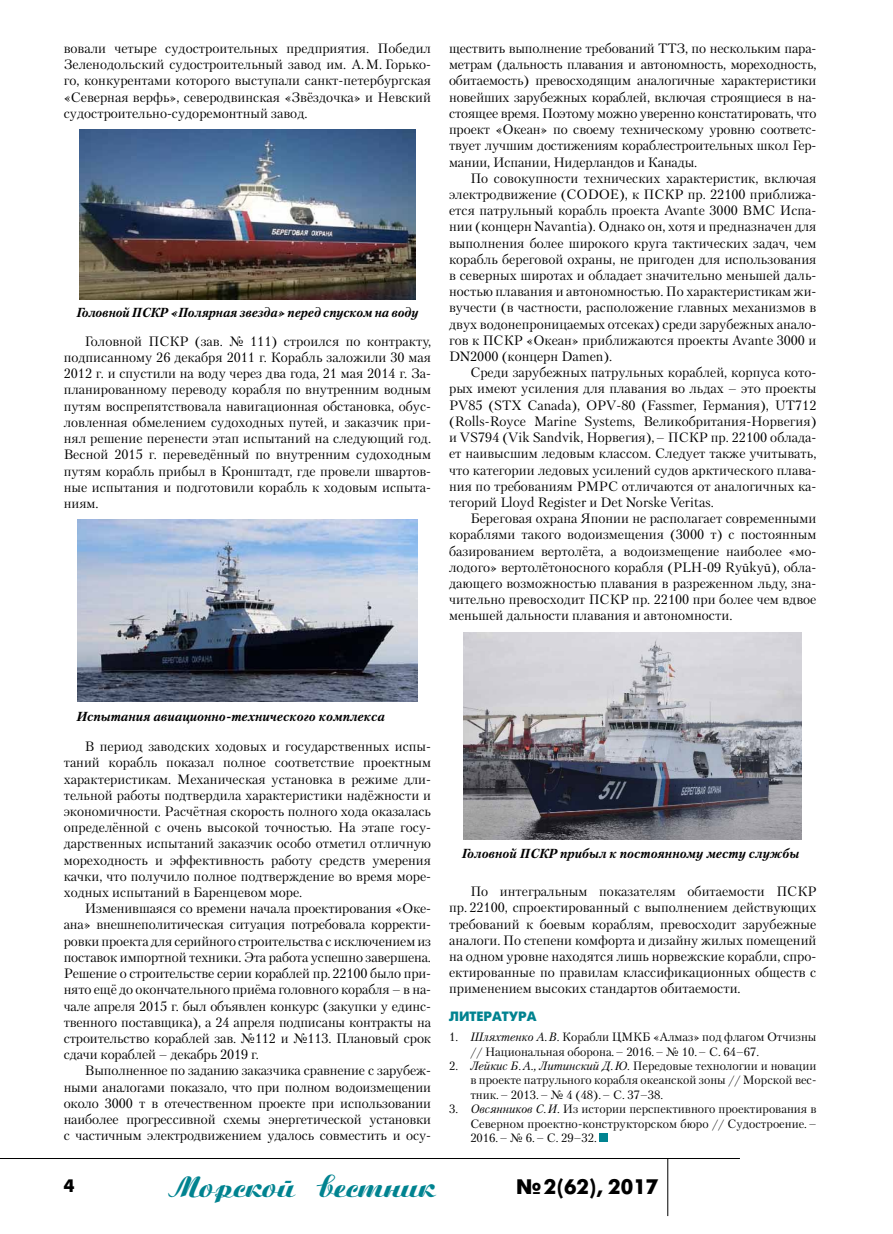
<style>
.page{position:relative;width:893px;height:1234px;background:#fff}
.page>*{position:absolute;margin:0;border:0;box-sizing:border-box;transform-origin:0 0}
.t1{font:25.5px "Boyarsky C";letter-spacing:-.05em;color:#008390}
.t2{font:700 21px "Futuris C";color:#000}
.t3{font:700 18px "Futuris C";color:#000}
.t4{font:13.5px/16.2px "Petersburg C";color:#000;text-align:justify}
.t5{font:700 13.5px "Futuris C";color:#008390}
.t6{font:italic 700 13.05px "Petersburg C";color:#000}
.t7{font:12px/14.4px "Petersburg C";color:#000;text-align:justify}
.s1{font-family:"Minion Pro"}
.s2{font-style:italic}
</style>
<div class="page">
<hr style="left:0;top:1157px;width:740px;height:1px;background:#000">
<hr style="left:667px;top:1158px;width:1px;height:57px;background:#000">
<img style="left:79px;top:129px;width:336px;height:170px">
<img style="left:77px;top:519px;width:340px;height:182px">
<div style="left:600px;top:1133px;width:8px;height:8px;background:#008390"></div>
<img style="left:464px;top:632px;width:338px;height:207px">
<p class="t4" style="left:64px;top:40px;width:369px">вовали четыре судостроительных предприятия. Победил Зеленодольский судостроительный завод им. А.М. Горько‑ го, конкурентами которого выступали санкт-петербургская «Северная верфь», северодвинская «Звёздочка» и Невский судостроительно-судоремонтный завод.</p>
<p class="t6" style="left:76px;top:304px;width:343px">Головной ПСКР «Полярная звезда» перед спуском на воду</p>
<p class="t4" style="left:64px;top:333px;width:369px;text-indent:21px">Головной ПСКР (зав. № 111) строился по контракту, подписанному 26 декабря 2011 г. Корабль заложили 30 мая 2012 г. и спустили на воду через два года, 21 мая 2014 г. За‑ планированному переводу корабля по внутренним водным путям воспрепятствовала навигационная обстановка, обус‑ ловленная обмелением судоходных путей, и заказчик при‑ нял решение перенести этап испытаний на следующий год.<br>Весной 2015 г. переведённый по внутренним судоходным путям корабль прибыл в Кронштадт, где провели швартов‑ ные испытания и подготовили корабль к ходовым испыта‑ ниям.</p>
<p class="t4" style="left:449px;top:40px;width:369px">ществить выполнение требований ТТЗ, по нескольким пара‑ метрам (дальность плавания и автономность, мореходность, обитаемость) превосходящим аналогичные характеристики новейших зарубежных кораблей, включая строящиеся в на‑ стоящее время. Поэтому можно уверенно констатировать, что проект «Океан» по своему техническому уровню соответс‑ твует лучшим достижениям кораблестроительных школ Гер‑ мании, Испании, Нидерландов и Канады.</p>
<p class="t4" style="left:449px;top:170px;width:369px;text-indent:21px">По совокупности технических характеристик, включая электродвижение (CODOE), к ПСКР пр. 22100 приближа‑ ется патрульный корабль проекта Avante 3000 ВМС Испа‑ нии (концерн Navantia). Однако он, хотя и предназначен для выполнения более широкого круга тактических задач, чем корабль береговой охраны, не пригоден для использования в северных широтах и обладает значительно меньшей даль‑ ностью плавания и автономностью. По характеристикам жи‑ вучести (в частности, расположение главных механизмов в двух водонепроницаемых отсеках) среди зарубежных анало‑ гов к ПСКР «Океан» приближаются проекты Avante 3000 и DN2000 (концерн Damen).</p>
<p class="t4" style="left:449px;top:364px;width:369px;text-indent:21px">Среди зарубежных патрульных кораблей, корпуса кото‑ рых имеют усиления для плавания во льдах – это проекты РV85 (STX Canada), OPV‑80 (Fassmer, Германия), UT712 (Rolls-Royce Marine Systems, Великобритания-Норвегия) и VS794 (Vik Sandvik, Норвегия),– ПСКР пр. 22100 облада‑ ет наивысшим ледовым классом. Следует также учитывать, что категории ледовых усилений судов арктического плава‑ ния по требованиям РМРС отличаются от аналогичных ка‑ тегорий Lloyd Register и Det Norske Veritas.</p>
<p class="t4" style="left:449px;top:510px;width:369px;text-indent:21px">Береговая охрана Японии не располагает современными кораблями такого водоизмещения (3000 т) с постоянным базированием вертолёта, а водоизмещение наиболее «мо‑ лодого» вертолётоносного корабля (PLH‑09 Ry<span class="s1">ū</span>ky<span class="s1">ū</span>), обла‑ дающего возможностью плавания в разреженном льду, зна‑ чительно превосходит ПСКР пр. 22100 при более чем вдвое меньшей дальности плавания и автономности.</p>
<p class="t6" style="left:76px;top:708px;width:310px">Испытания авиационно-технического комплекса</p>
<p class="t4" style="left:64px;top:738px;width:369px;text-indent:21px">В период заводских ходовых и государственных испы‑ таний корабль показал полное соответствие проектным характеристикам. Механическая установка в режиме дли‑ тельной работы подтвердила характеристики надёжности и экономичности. Расчётная скорость полного хода оказалась определённой с очень высокой точностью. На этапе госу‑ дарственных испытаний заказчик особо отметил отличную мореходность и эффективность работу средств умерения качки, что получило полное подтверждение во время море‑ ходных испытаний в Баренцевом море.</p>
<p class="t4" style="left:64px;top:900px;width:369px;text-indent:21px">Изменившаяся со времени начала проектирования «Оке‑ ана» внешнеполитическая ситуация потребовала корректи‑ ровки проекта для серийного строительства с исключением из поставок импортной техники. Эта работа успешно завершена.<br>Решение о строительстве серии кораблей пр. 22100 было при‑ нято ещё до окончательного приёма головного корабля – в на‑ чале апреля 2015 г. был объявлен конкурс (закупки у единс‑ твенного поставщика), а 24 апреля подписаны контракты на строительство кораблей зав. №112 и №113. Плановый срок сдачи кораблей – декабрь 2019 г.</p>
<p class="t4" style="left:64px;top:1062px;width:369px;text-indent:21px">Выполненное по заданию заказчика сравнение с зарубеж‑ ными аналогами показало, что при полном водоизмещении около 3000 т в отечественном проекте при использовании наиболее прогрессивной схемы энергетической установки с частичным электродвижением удалось совместить и осу‑</p>
<p class="t6" style="left:462px;top:845px;width:339px">Головной ПСКР прибыл к постоянному месту службы</p>
<p class="t4" style="left:449px;top:882px;width:369px;text-indent:21px">По интегральным показателям обитаемости ПСКР пр. 22100, спроектированный с выполнением действующих требований к боевым кораблям, превосходит зарубежные аналоги. По степени комфорта и дизайну жилых помещений на одном уровне находятся лишь норвежские корабли, спро‑ ектированные по правилам классификационных обществ с применением высоких стандартов обитаемости.</p>
<p class="t5" style="left:449px;top:1008px;width:89px">Литература</p>
<p class="t7" style="left:470px;top:1029px;width:348px;text-indent:-21px">1. <span class="s2">Шляхтенко А.В.</span> Корабли ЦМКБ «Алмаз» под флагом Отчизны // Национальная оборона.– 2016.– № 10.– С. 64–67.</p>
<p class="t7" style="left:470px;top:1058px;width:348px;text-indent:-21px">2. <span class="s2">Лейкис Б.А., Литинский Д.Ю.</span> Передовые технологии и новации в проекте патрульного корабля океанской зоны // Морской вес‑ тник.– 2013.– № 4 (48).– С. 37–38.</p>
<p class="t7" style="left:470px;top:1101px;width:348px;text-indent:-21px">3. <span class="s2">Овсянников С.И.</span> Из истории перспективного проектирования в Северном проектно-конструкторском бюро // Судостроение.– 2016.– № 6.– С. 29–32.</p>
<h3 class="t3" style="left:64px;top:1175px;width:12px">4</h3>
<h1 class="t1" style="left:168px;top:1170px;width:270px">Морской вестник</h1>
<h2 class="t2" style="left:516px;top:1174px;width:144px">№2(62), 2017</h2>
</div>
